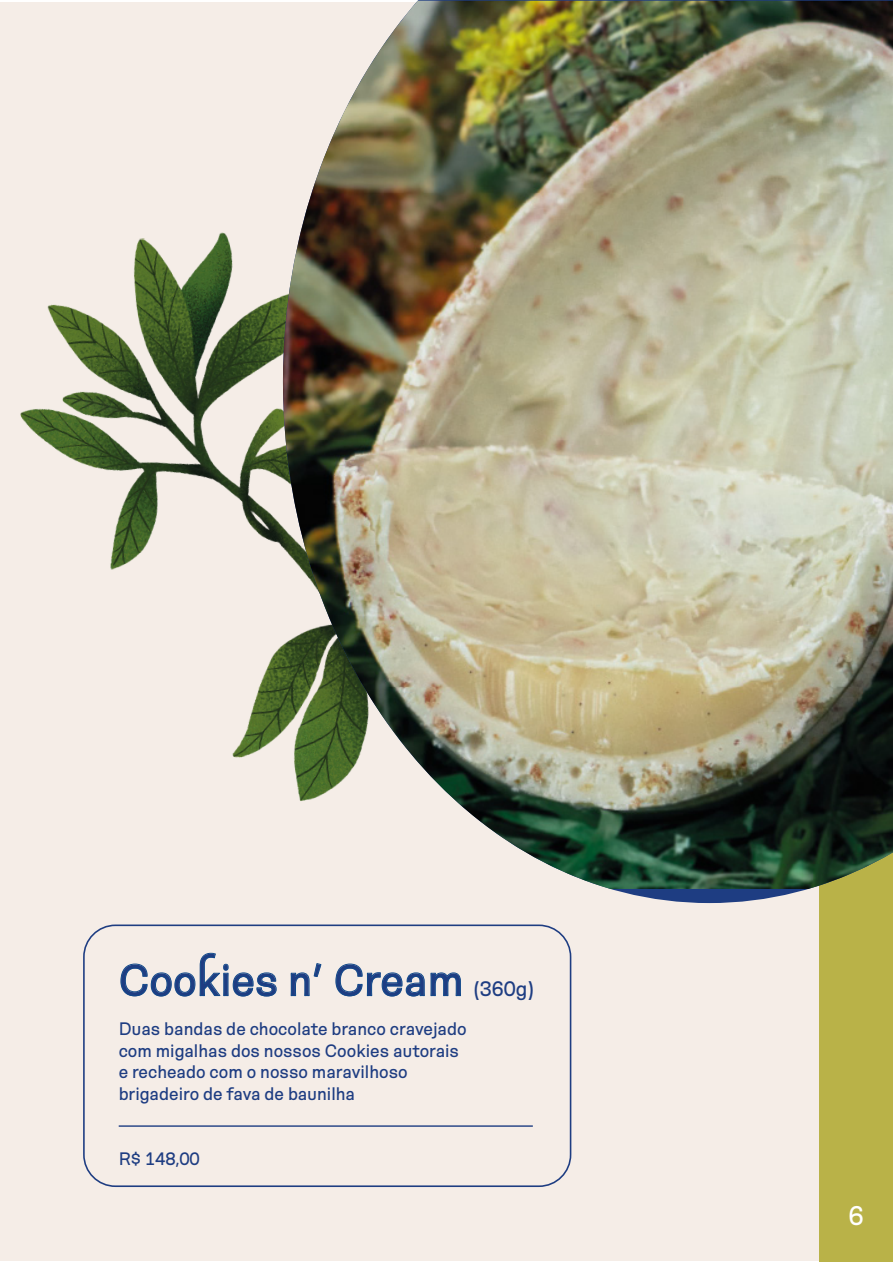
<style>
.page{position:relative;width:893px;height:1263px;background:#fff}
.page>*{position:absolute;margin:0;border:0;box-sizing:border-box;transform-origin:0 0}
.t1{font:44.7px "Hope Sans";color:#1e3d82}
.t2{font:27px "Hope Sans";color:#fff}
.t3{font:18px/21.6px "Hope Sans";color:#1e3d82}
.s1{font-size:21px}
</style>
<div class="page">
<div style="left:0;top:2px;width:893px;height:1259px;background:#f5ede7"></div>
<svg style="left:120px;top:952px;width:157px;height:45px"></svg>
<svg style="left:290px;top:963px;width:32px;height:34px"></svg>
<svg style="left:335px;top:963px;width:126px;height:34px"></svg>
<hr style="left:119px;top:1125px;width:414px;height:2px;background:#1e3d82">
<img style="left:20px;top:232px;width:263px;height:526px">
<div style="left:83px;top:924px;width:488px;height:263px;border:2px solid #1e3d82;border-radius:32px"></div>
<div style="left:819px;top:1px;width:74px;height:1260px;background:#b9b248"></div>
<img style="left:283px;top:1px;width:610px;height:888px">
<h1 class="t1" style="left:119px;top:954px;width:417px">Cookies n’ Cream <span class="s1">(360g)</span></h1>
<p class="t3" style="left:119px;top:1018px;width:349px">Duas bandas de chocolate branco cravejado com migalhas dos nossos Cookies autorais e recheado com o nosso maravilhoso brigadeiro de fava de baunilha</p>
<p class="t3" style="left:119px;top:1147px;width:83px">R$ 148,00</p>
<h2 class="t2" style="left:849px;top:1200px;width:17px">6</h2>
</div>
